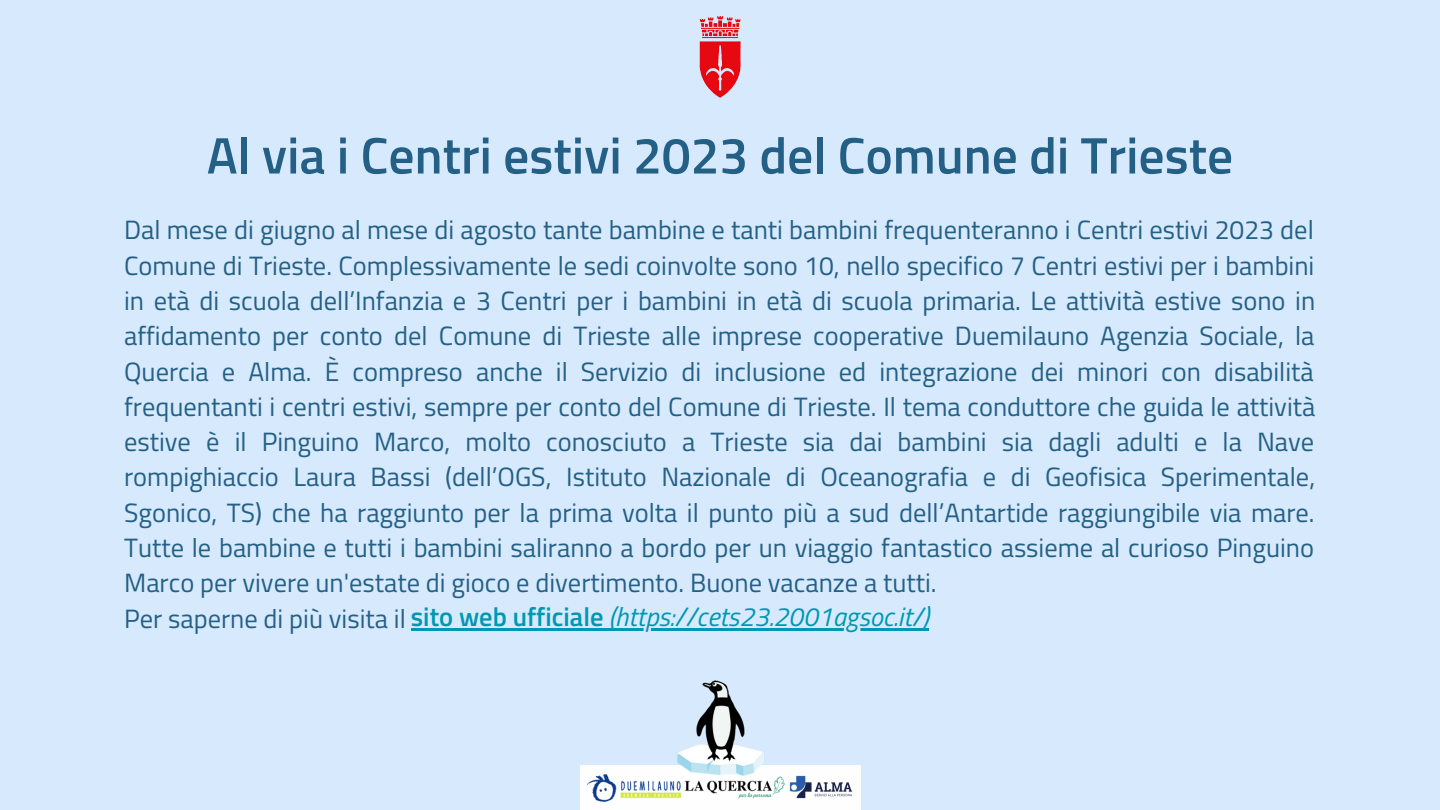
<style>
.page{position:relative;width:1440px;height:810px;background:#d6e9fd}
.page>*{position:absolute;margin:0;border:0;box-sizing:border-box;transform-origin:0 0}
.t1{font:600 51.4px "Titillium Web";color:#246085}
.t2{font:26.5px/35.3px "Titillium Web";color:#246085;text-align:justify}
.t3{font:italic 26.5px "Titillium Web";color:#0097b2}
.s1{font-weight:600;font-style:normal}
</style>
<div class="page">
<img style="left:699px;top:16px;width:42px;height:82px">
<div style="left:580px;top:765px;width:280px;height:45px;background:#fefefe"></div>
<img style="left:789px;top:775px;width:64px;height:23px">
<img style="left:684px;top:776px;width:101px;height:23px">
<img style="left:587px;top:774px;width:93px;height:27px">
<img style="left:668px;top:680px;width:104px;height:101px">
<hr style="left:411px;top:628px;width:198px;height:3px;background:#0097b2">
<hr style="left:609px;top:628px;width:320px;height:3px;background:#0097b2">
<p class="t1" style="left:207px;top:115px;width:1028px">Al via i Centri estivi 2023 del Comune di Trieste</p>
<p class="t2" style="left:124px;top:212px;width:1193px">Dal mese di giugno al mese di agosto tante bambine e tanti bambini frequenteranno i Centri estivi 2023 del Comune di Trieste. Complessivamente le sedi coinvolte sono 10, nello specifico 7 Centri estivi per i bambini in età di scuola dell’Infanzia e 3 Centri per i bambini in età di scuola primaria. Le attività estive sono in affidamento per conto del Comune di Trieste alle imprese cooperative Duemilauno Agenzia Sociale, la Quercia e Alma. È compreso anche il Servizio di inclusione ed integrazione dei minori con disabilità frequentanti i centri estivi, sempre per conto del Comune di Trieste. Il tema conduttore che guida le attività estive è il Pinguino Marco, molto conosciuto a Trieste sia dai bambini sia dagli adulti e la Nave rompighiaccio Laura Bassi (dell’OGS, Istituto Nazionale di Oceanografia e di Geofisica Sperimentale, Sgonico, TS) che ha raggiunto per la prima volta il punto più a sud dell’Antartide raggiungibile via mare.<br>Tutte le bambine e tutti i bambini saliranno a bordo per un viaggio fantastico assieme al curioso Pinguino Marco per vivere un'estate di gioco e divertimento. Buone vacanze a tutti.</p>
<p class="t2" style="left:124px;top:600px;width:283px">Per saperne di più visita il</p>
<p class="t3" style="left:411px;top:596px;width:520px"><span class="s1">sito web ufficiale</span> (https://cets23.2001agsoc.it/)</p>
</div>
